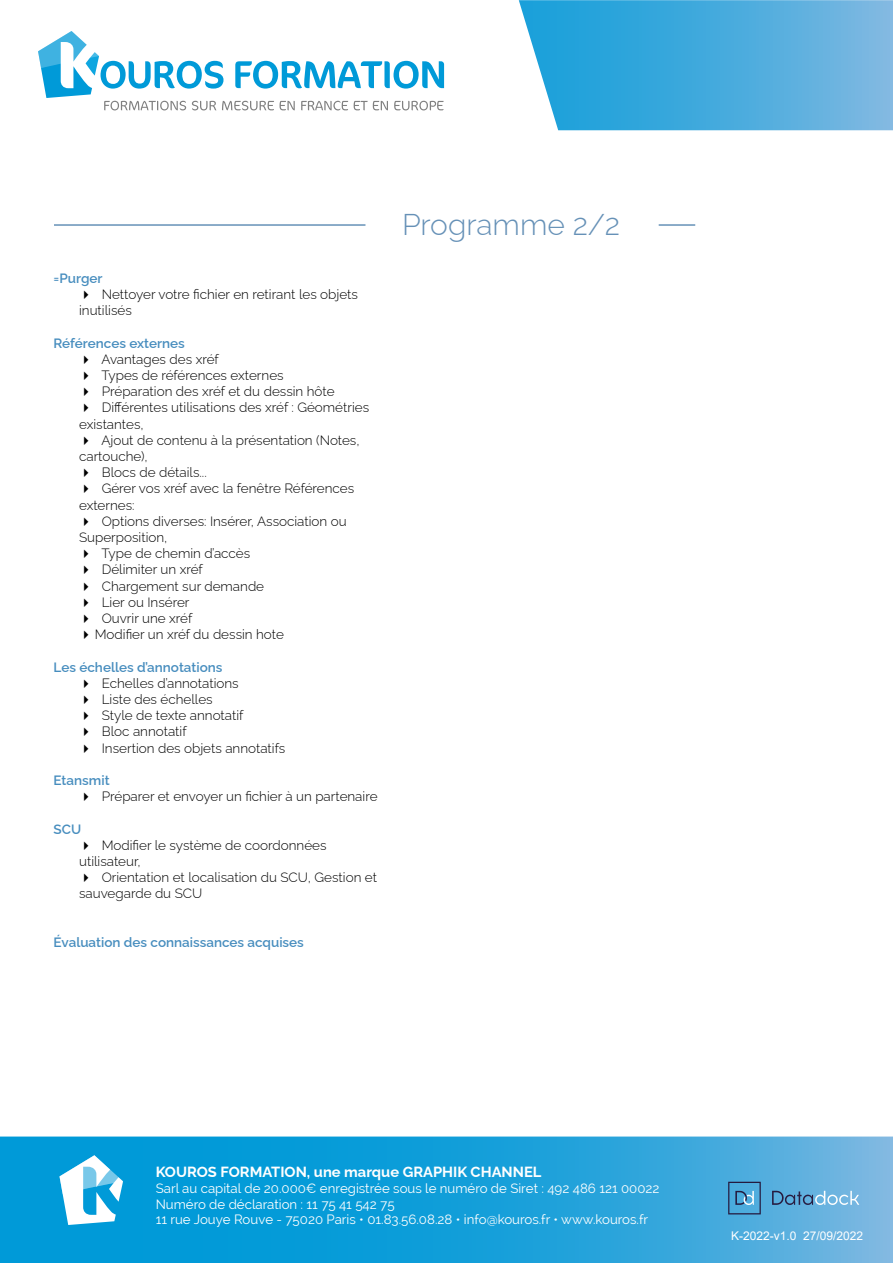
<style>
.page{position:relative;width:893px;height:1263px;background:#fff}
.page>*{position:absolute;margin:0;border:0;box-sizing:border-box;transform-origin:0 0}
.t1{font:300 30px "Raleway";color:#6691b7}
.t2{font:700 14.7px "Raleway";color:#fff}
.t3{font:300 13.5px/16.2px "Raleway";color:#000}
.t4{font:600 13.5px "Raleway";color:#478dbe}
.t5{font:13.2px/15.9px "Raleway";color:#fff}
.t6{font:12px "Arial";color:#fff}
</style>
<div class="page">
<svg style="left:0;top:1136px;width:893px;height:127px;background:#22a2da"></svg>
<svg style="left:772px;top:1191px;width:87px;height:14px"></svg>
<svg style="left:728px;top:1182px;width:33px;height:32px"></svg>
<svg style="left:104px;top:0;width:789px;height:226px"></svg>
<svg style="left:38px;top:31px;width:406px;height:79px"></svg>
<svg style="left:60px;top:1194px;width:63px;height:31px"></svg>
<img style="left:60px;top:1155px;width:63px;height:39px">
<hr style="left:54px;top:224px;width:311px;height:2px;background:#6691b7">
<hr style="left:659px;top:224px;width:36px;height:2px;background:#6691b7">
<p class="t4" style="left:54px;top:267px;width:51px">=Purger</p>
<p class="t3" style="left:79px;top:285px;width:280px;text-indent:23px">Nettoyer votre fichier en retirant les objets inutilisés</p>
<p class="t4" style="left:54px;top:332px;width:133px">Références externes</p>
<p class="t3" style="left:101px;top:349px;width:119px">Avantages des xréf</p>
<p class="t3" style="left:101px;top:366px;width:184px">Types de références externes</p>
<p class="t3" style="left:102px;top:382px;width:234px">Préparation des xréf et du dessin hôte</p>
<p class="t3" style="left:102px;top:398px;width:269px">Différentes utilisations des xréf : Géométries</p>
<p class="t3" style="left:79px;top:414px;width:66px">existantes,</p>
<p class="t3" style="left:101px;top:430px;width:260px">Ajout de contenu à la présentation (Notes,</p>
<p class="t3" style="left:79px;top:447px;width:70px">cartouche),</p>
<p class="t3" style="left:102px;top:463px;width:106px">Blocs de détails...</p>
<p class="t3" style="left:102px;top:479px;width:254px">Gérer vos xréf avec la fenêtre Références</p>
<p class="t3" style="left:79px;top:495px;width:57px">externes:</p>
<p class="t3" style="left:102px;top:511px;width:246px">Options diverses: Insérer, Association ou</p>
<p class="t3" style="left:79px;top:528px;width:90px">Superposition,</p>
<p class="t3" style="left:101px;top:544px;width:150px">Type de chemin d’accès</p>
<p class="t3" style="left:102px;top:560px;width:103px">Délimiter un xréf</p>
<p class="t3" style="left:102px;top:576px;width:164px">Chargement sur demande</p>
<p class="t3" style="left:102px;top:592px;width:89px">Lier ou Insérer</p>
<p class="t3" style="left:102px;top:609px;width:92px">Ouvrir une xréf</p>
<p class="t3" style="left:95px;top:625px;width:191px">Modifier un xréf du dessin hote</p>
<p class="t4" style="left:54px;top:656px;width:170px">Les échelles d’annotations</p>
<p class="t3" style="left:102px;top:673px;width:185px">Echelles d’annotations<br>Liste des échelles<br>Style de texte annotatif<br>Bloc annotatif<br>Insertion des objets annotatifs</p>
<p class="t4" style="left:54px;top:769px;width:58px">Etansmit</p>
<p class="t3" style="left:102px;top:787px;width:277px">Préparer et envoyer un fichier à un partenaire</p>
<p class="t4" style="left:54px;top:818px;width:29px">SCU</p>
<p class="t3" style="left:79px;top:835px;width:249px;text-indent:23px">Modifier le système de coordonnées utilisateur,</p>
<p class="t3" style="left:79px;top:868px;width:300px;text-indent:23px">Orientation et localisation du SCU, Gestion et sauvegarde du SCU</p>
<p class="t4" style="left:54px;top:931px;width:252px">Évaluation des connaissances acquises</p>
<h1 class="t1" style="left:402px;top:201px;width:219px">Programme 2/2</h1>
<p class="t2" style="left:156px;top:1160px;width:387px">KOUROS FORMATION, une marque GRAPHIK CHANNEL</p>
<p class="t5" style="left:156px;top:1180px;width:505px">Sarl au capital de 20.000€ enregistrée sous le numéro de Siret : 492 486 121 00022<br>Numéro de déclaration : 11 75 41 542 75<br>11 rue Jouye Rouve - 75020 Paris • 01.83.56.08.28 • info@kouros.fr • www.kouros.fr</p>
<p class="t6" style="left:731px;top:1227px;width:134px">K-2022-v1.0 27/09/2022</p>
</div>
